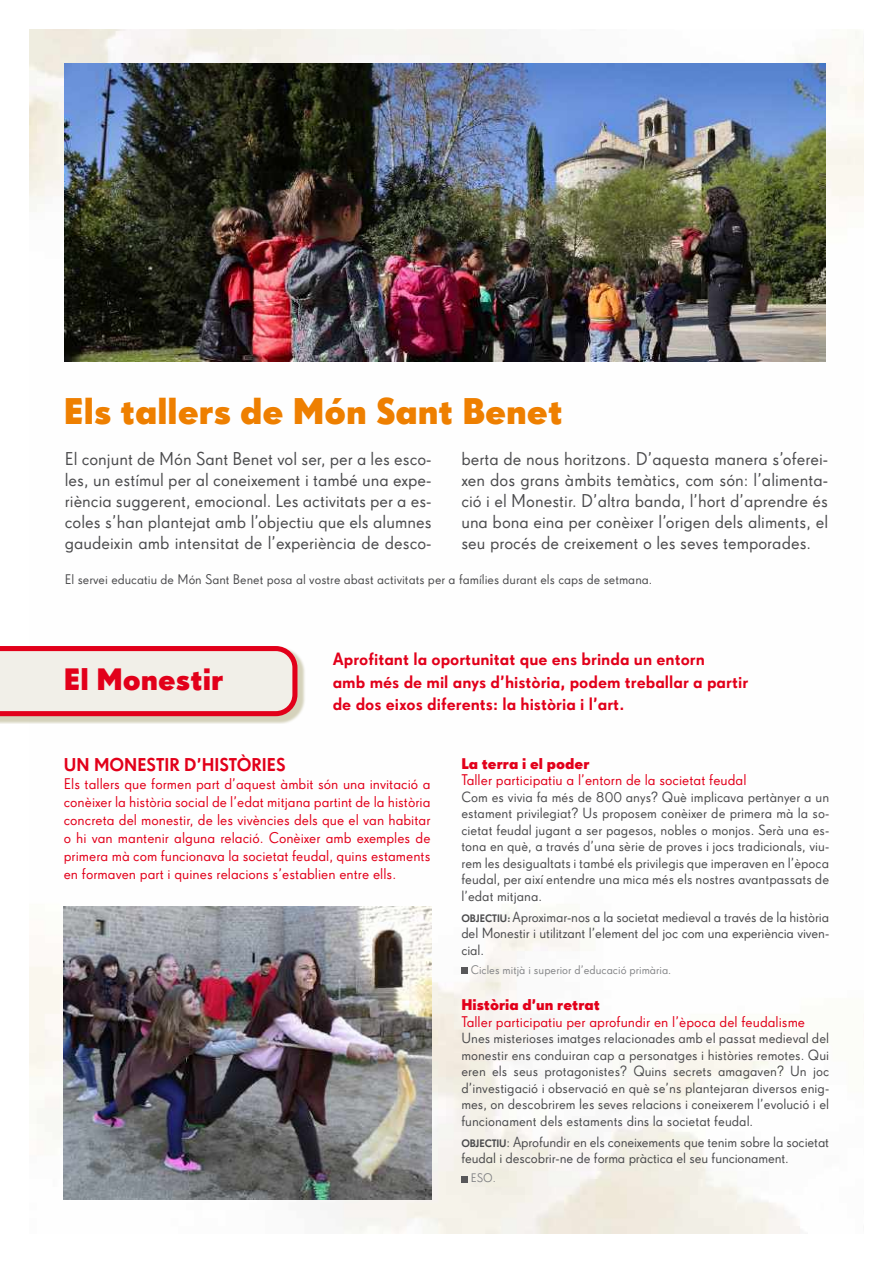
<style>
.page{position:relative;width:893px;height:1263px;background:#fff}
.page>*{position:absolute;margin:0;border:0;box-sizing:border-box;transform-origin:0 0}
.t1{font:36px "Super Grotesk A Bd LF";color:#ee7f00}
.t2{font:700 30px "Super Grotesk A";color:#e2001a}
.t3{font:18px/21px "Super Grotesk A Rg LF";color:#4b4b4d;text-align:justify}
.t4{font:18px "Super Grotesk A Med LF";color:#e2001a}
.t5{font:17.25px/22.5px "Super Grotesk A Med LF";color:#e2001a}
.t6{font:15px/18px "Super Grotesk A Rg LF";color:#e2001a;text-align:justify}
.t7{font:15px "Super Grotesk A Bd LF";color:#e2001a}
.t8{font:14.25px/16.5px "Super Grotesk A Rg LF";letter-spacing:-.01em;color:#4b4b4d;text-align:justify}
.t9{font:13.5px "Super Grotesk A Rg LF";color:#4b4b4d}
.t10{font:12px "Super Grotesk A Rg LF";color:#848587}
.s1{font-family:"Super Grotesk A Med LF";font-size:10.5px}
</style>
<div class="page">
<img style="left:30px;top:30px;width:833px;height:1203px">
<img style="left:64px;top:907px;width:368px;height:292px">
<img style="left:65px;top:64px;width:760px;height:297px">
<div style="left:461px;top:967px;width:7px;height:7px;background:#58585a"></div>
<div style="left:461px;top:1176px;width:7px;height:6px;background:#58585a"></div>
<div style="left:0;top:646px;width:306px;height:78px;background:#a29c69;opacity:.45"></div>
<svg style="left:0;top:646px;width:297px;height:70px;background:#eecac8"></svg>
<h1 class="t1" style="left:64px;top:389px;width:501px">Els tallers de Món Sant Benet</h1>
<p class="t3" style="left:65px;top:448px;width:368px">El conjunt de Món Sant Benet vol ser, per a les esco&shy;les, un estímul per al coneixement i també una expe&shy;riència suggerent, emocional. Les activitats per a es&shy;coles s’han plantejat amb l’objectiu que els alumnes gaudeixin amb intensitat de l’experiència de desco-</p>
<p class="t3" style="left:461px;top:448px;width:368px">berta de nous horitzons. D’aquesta manera s’oferei&shy;xen dos grans àmbits temàtics, com són: l’alimenta&shy;ció i el Monestir. D’altra banda, l’hort d’aprendre és una bona eina per conèixer l’origen dels aliments, el seu procés de creixement o les seves temporades.</p>
<p class="t9" style="left:65px;top:572px;width:589px">El servei educatiu de Món Sant Benet posa al vostre abast activitats per a famílies durant els caps de setmana.</p>
<h2 class="t2" style="left:64px;top:661px;width:161px">El Monestir</h2>
<p class="t5" style="left:333px;top:648px;width:417px">Aprofitant la oportunitat que ens brinda un entorn<br>amb més de mil anys d’història, podem treballar a partir de dos eixos diferents: la història i l’art.</p>
<p class="t4" style="left:64px;top:753px;width:223px">UN MONESTIR D’HISTÒRIES</p>
<p class="t6" style="left:64px;top:774px;width:368px">Els tallers que formen part d’aquest àmbit són una invitació a conèixer la història social de l’edat mitjana partint de la història concreta del monestir, de les vivències dels que el van habitar o hi van mantenir alguna relació. Conèixer amb exemples de primera mà com funcionava la societat feudal, quins estaments en formaven part i quines relacions s’establien entre ells.</p>
<p class="t7" style="left:461px;top:754px;width:130px">La terra i el poder</p>
<p class="t6" style="left:461px;top:771px;width:287px">Taller participatiu a l’entorn de la societat feudal</p>
<p class="t8" style="left:461px;top:788px;width:369px">Com es vivia fa més de 800 anys? Què implicava pertànyer a un estament privilegiat? Us proposem conèixer de primera mà la so&shy;cietat feudal jugant a ser pagesos, nobles o monjos. Serà una es&shy;tona en què, a través d’una sèrie de proves i jocs tradicionals, viu&shy;rem les desigualtats i també els privilegis que imperaven en l’època feudal, per així entendre una mica més els nostres avantpassats de l’edat mitjana.</p>
<p class="t8" style="left:461px;top:908px;width:369px"><span class="s1">OBJECTIU:</span> Aproximar-nos a la societat medieval a través de la història del Monestir i utilitzant l’element del joc com una experiència viven&shy;cial.</p>
<p class="t10" style="left:471px;top:963px;width:202px">Cicles mitjà i superior d’educació primària.</p>
<p class="t7" style="left:461px;top:996px;width:140px">Història d’un retrat</p>
<p class="t6" style="left:461px;top:1012px;width:345px">Taller participatiu per aprofundir en l’època del feudalisme</p>
<p class="t8" style="left:461px;top:1030px;width:369px">Unes misterioses imatges relacionades amb el passat medieval del monestir ens conduiran cap a personatges i històries remotes. Qui eren els seus protagonistes? Quins secrets amagaven? Un joc d’investigació i observació en què se’ns plantejaran diversos enig&shy;mes, on descobrirem les seves relacions i coneixerem l’evolució i el funcionament dels estaments dins la societat feudal.</p>
<p class="t8" style="left:461px;top:1133px;width:369px"><span class="s1">OBJECTIU</span>: Aprofundir en els coneixements que tenim sobre la societat feudal i descobrir-ne de forma pràctica el seu funcionament.</p>
<p class="t10" style="left:471px;top:1171px;width:27px">ESO.</p>
</div>
